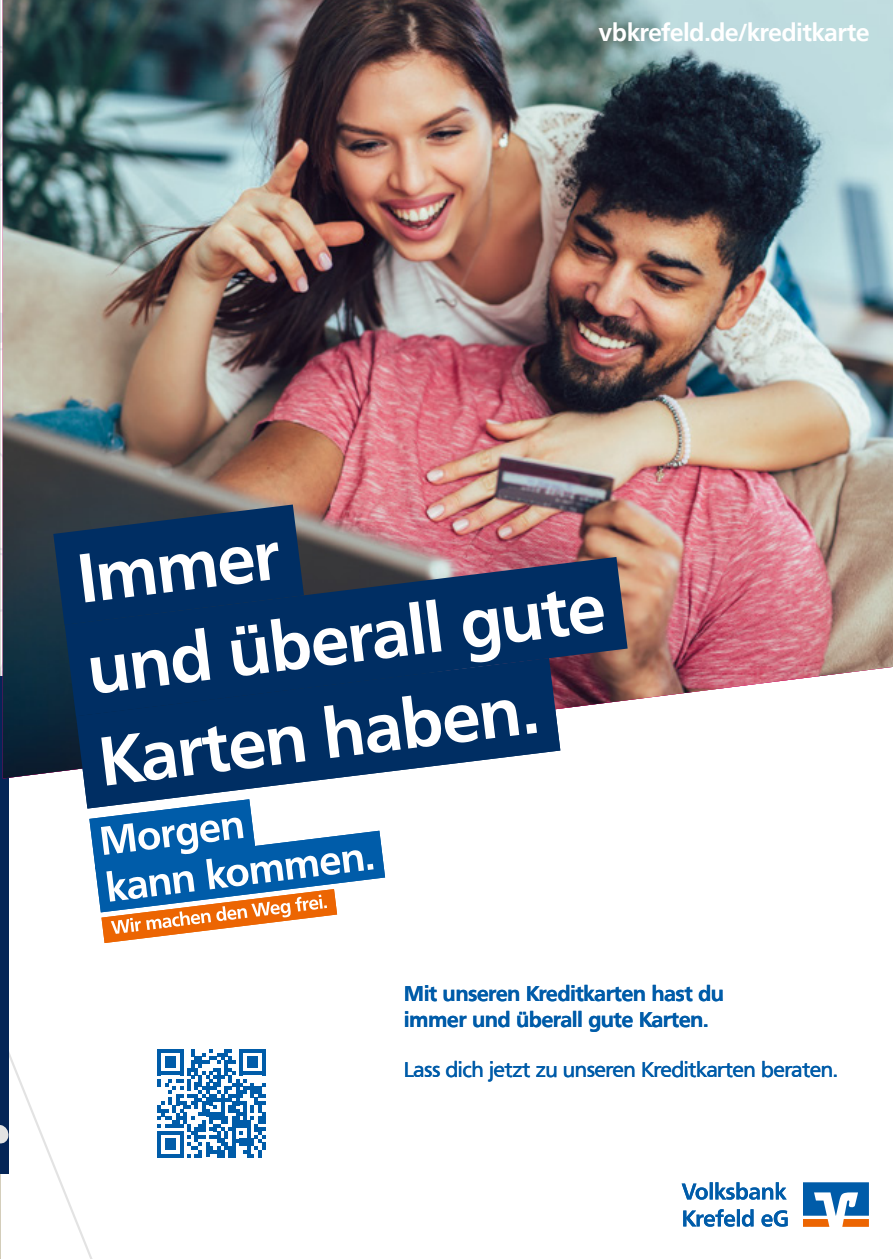
<style>
.page{position:relative;width:893px;height:1259px;background:#fff}
.page>*{position:absolute;margin:0;border:0;box-sizing:border-box;transform-origin:0 0}
.t1{font:700 68.4px/92.1px "Frutiger VR";color:#fff}
.t2{font:700 24.3px "Frutiger VR";color:#fff}
.t3{font:700 21px/25.2px "Frutiger VR";color:#005ca9}
.t4{font:21px "Frutiger VR";color:#005ca9}
</style>
<div class="page">
<svg style="left:0;top:665px;width:3px;height:11px"></svg>
<svg style="left:0;top:310px;width:3px;height:37px"></svg>
<svg style="left:0;top:676px;width:9px;height:123px"></svg>
<svg style="left:803px;top:1182px;width:65px;height:44px"></svg>
<svg style="left:683px;top:1209px;width:105px;height:17px"></svg>
<svg style="left:682px;top:1182px;width:105px;height:17px"></svg>
<img style="left:3px;top:0;width:890px;height:778px">
<svg style="left:53px;top:504px;width:251px;height:121px"></svg>
<svg style="left:65px;top:557px;width:563px;height:159px;fill:#002e63"></svg>
<svg style="left:76px;top:658px;width:484px;height:141px;fill:#002e63"></svg>
<svg style="left:0;top:799px;width:385px;height:460px"></svg>
<p class="t2" style="left:599px;top:18px;width:272px">vbkrefeld.de/kreditkarte</p>
<p class="t1" style="left:72px;top:534px;width:521px;rotate:-7deg">Immer<br>und überall gute<br>Karten haben.</p>
<p class="t3" style="left:404px;top:981px;width:321px">Mit unseren Kreditkarten hast du immer und überall gute Karten.</p>
<p class="t4" style="left:404px;top:1057px;width:435px">Lass dich jetzt zu unseren Kreditkarten beraten.</p>
</div>
